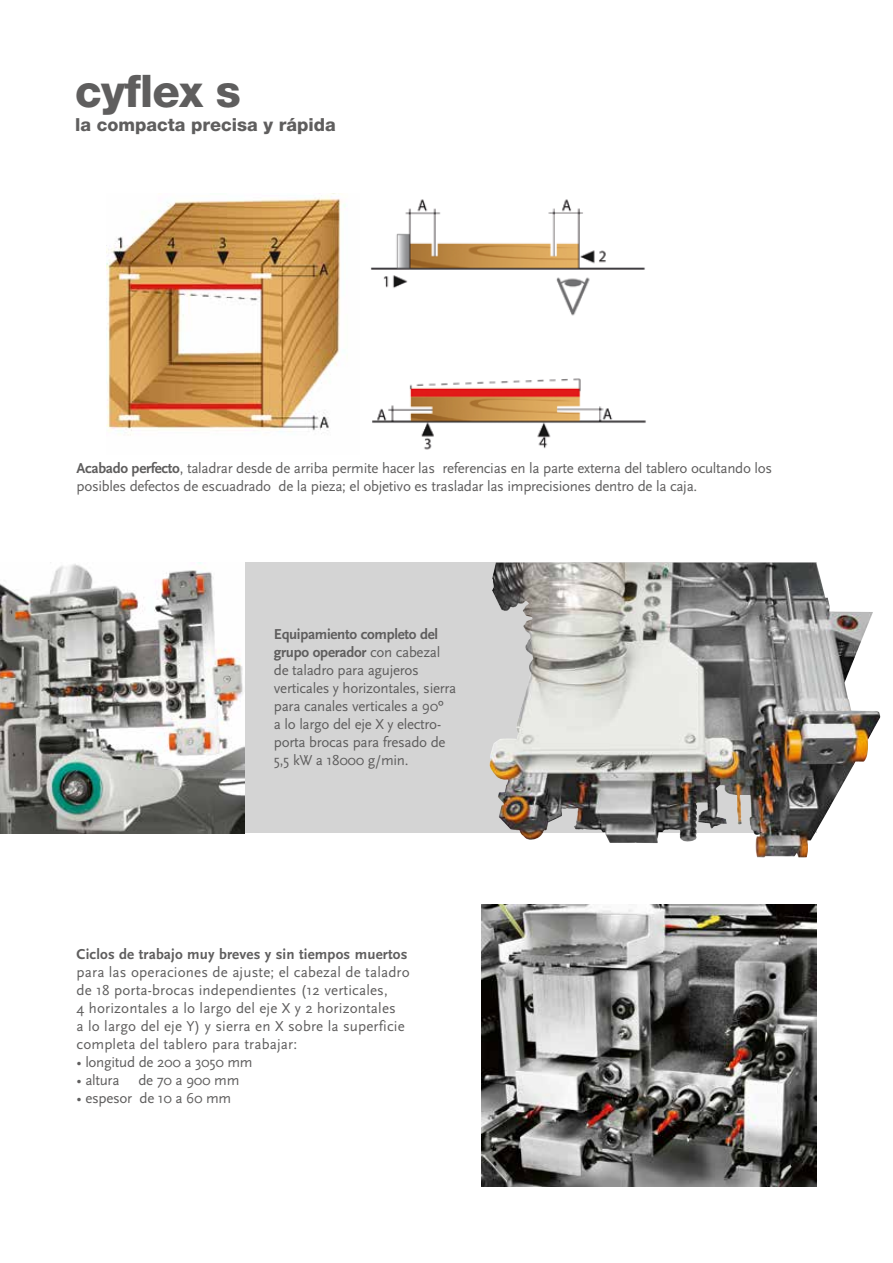
<style>
.page{position:relative;width:893px;height:1263px;background:#fff}
.page>*{position:absolute;margin:0;border:0;box-sizing:border-box;transform-origin:0 0}
.t1{font:800 45px "Helvetica Neue LT Std";color:#5f5e5e}
.t2{font:800 18px "Helvetica Neue LT Std";color:#5f5e5e}
.t3{font:15px/18px "Scala Sans";letter-spacing:-.02em;color:#5f5e5e}
.t4{font:15px/18px "Scala Sans";letter-spacing:.01em;color:#5f5e5e}
.t5{font:700 15px "Scala Sans";letter-spacing:.01em;color:#5f5e5e}
.s1{font-weight:700}
</style>
<div class="page">
<svg style="left:244px;top:563px;width:572px;height:270px;background:#b7b6b4"></svg>
<img style="left:0;top:563px;width:244px;height:270px">
<img style="left:489px;top:563px;width:89px;height:277px">
<img style="left:482px;top:905px;width:334px;height:282px">
<img style="left:106px;top:196px;width:540px;height:254px">
<h1 class="t1" style="left:75px;top:64px;width:167px">cyflex s</h1>
<p class="t2" style="left:75px;top:114px;width:262px">la compacta precisa y rápida</p>
<p class="t3" style="left:77px;top:459px;width:697px"><span class="s1">Acabado perfecto</span>, taladrar desde de arriba permite hacer las referencias en la parte externa del tablero ocultando los posibles defectos de escuadrado de la pieza; el objetivo es trasladar las imprecisiones dentro de la caja.</p>
<p class="t3" style="left:274px;top:625px;width:184px"><span class="s1">Equipamiento completo del grupo operador</span> con cabezal de taladro para agujeros verticales y horizontales, sierra para canales verticales a 90º<br>a lo largo del eje X y electro&shy;porta brocas para fresado de<br>5,5 kW a 18000 g/min.</p>
<p class="t5" style="left:77px;top:946px;width:332px">Ciclos de trabajo muy breves y sin tiempos muertos</p>
<p class="t4" style="left:77px;top:963px;width:335px">para las operaciones de ajuste; el cabezal de taladro de 18 porta-brocas independientes (12 verticales,<br>4 horizontales a lo largo del eje X y 2 horizontales<br>a lo largo del eje Y) y sierra en X sobre la superficie completa del tablero para trabajar:</p>
<p class="t3" style="left:77px;top:1053px;width:178px">• longitud de 200 a 3050 mm</p>
<p class="t3" style="left:77px;top:1071px;width:44px">• altura</p>
<p class="t3" style="left:138px;top:1071px;width:103px">de 70 a 900 mm</p>
<p class="t3" style="left:77px;top:1089px;width:156px">• espesor de 10 a 60 mm</p>
</div>
